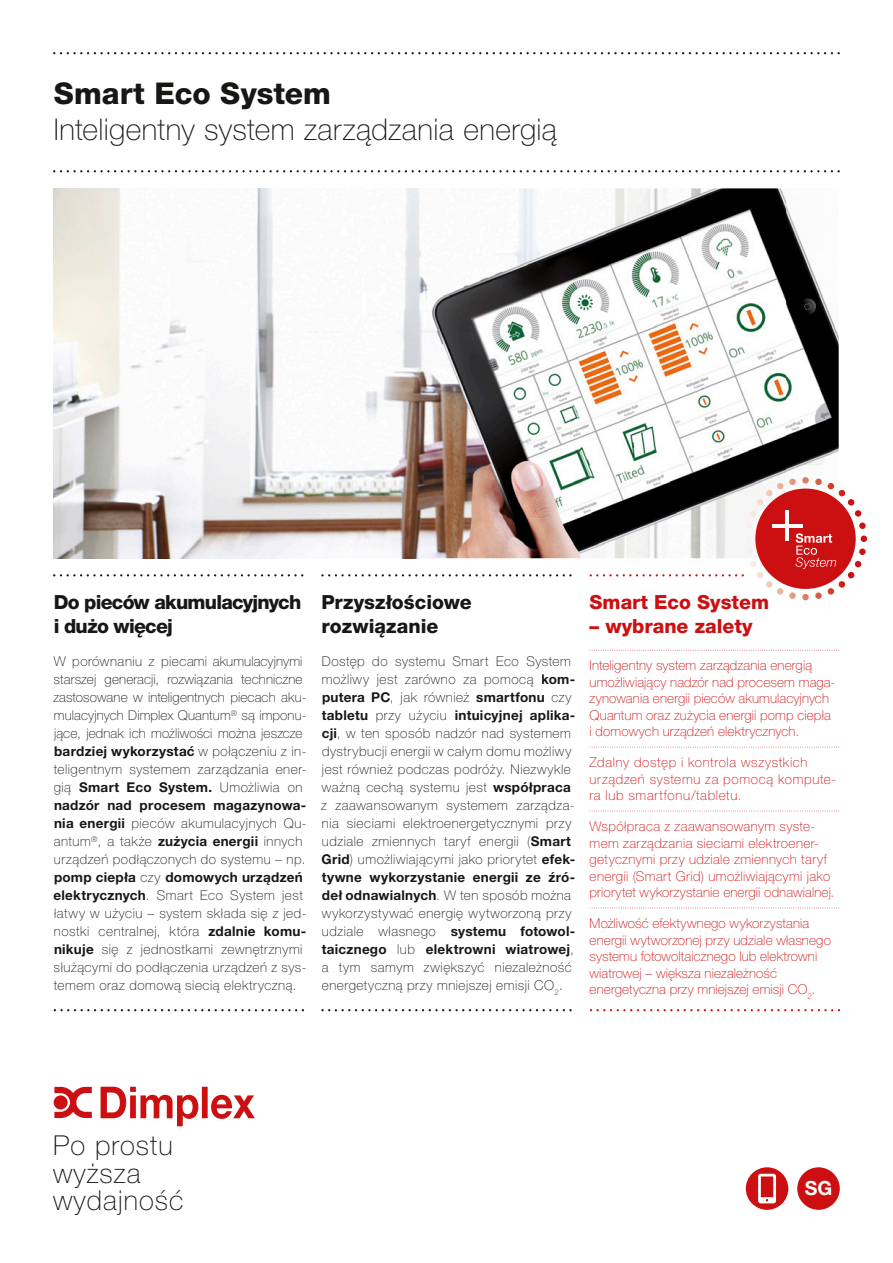
<style>
.page{position:relative;width:893px;height:1263px;background:#fff}
.page>*{position:absolute;margin:0;border:0;box-sizing:border-box;transform-origin:0 0}
.t1{font:100 30px "Helvetica Neue LT Pro";letter-spacing:.015em;color:#171715}
.t2{font:800 30px "Helvetica Neue LT Pro";color:#171715}
.t3{font:100 27.45px/27.3px "Helvetica Neue LT Pro";letter-spacing:.04em;color:#171715}
.t4{font:800 19.5px/23.4px "Helvetica Neue LT Pro";letter-spacing:-.035em;color:#171715}
.t5{font:800 19.5px "Helvetica Neue LT Pro";color:#cc1012}
.t6{font:800 19.5px/23.4px "Helvetica Neue LT Pro";color:#171715}
.t7{font:700 19.5px "Helvetica Neue LT Pro";color:#fff}
.t8{font:100 13.5px/18px "Helvetica Neue LT Pro";letter-spacing:.035em;color:#171715}
.t9{font:100 13.5px/16.5px "Helvetica Neue LT Pro";letter-spacing:.01em;color:#cc1012}
.t10{font:100 13.5px/16.5px "Helvetica Neue LT Pro";letter-spacing:.05em;color:#cc1012}
.s1{font-weight:700}
</style>
<div class="page">
<svg style="left:101px;top:1087px;width:154px;height:39px"></svg>
<svg style="left:54px;top:1087px;width:38px;height:31px"></svg>
<svg style="left:53px;top:52px;width:787px;height:2px"></svg>
<svg style="left:53px;top:170px;width:787px;height:2px"></svg>
<svg style="left:321px;top:574px;width:251px;height:2px"></svg>
<svg style="left:53px;top:574px;width:250px;height:2px"></svg>
<svg style="left:590px;top:650px;width:249px;height:1px"></svg>
<svg style="left:590px;top:747px;width:249px;height:1px"></svg>
<svg style="left:590px;top:811px;width:249px;height:1px"></svg>
<svg style="left:590px;top:907px;width:249px;height:1px"></svg>
<svg style="left:321px;top:1009px;width:251px;height:2px"></svg>
<svg style="left:54px;top:1009px;width:250px;height:2px"></svg>
<div style="left:797px;top:1167px;width:43px;height:43px;background:#cc1012;border-radius:50%"></div>
<div style="left:746px;top:1167px;width:42px;height:43px;background:#cc1012;border-radius:50%"></div>
<svg style="left:758px;top:1174px;width:18px;height:29px"></svg>
<svg style="left:590px;top:1009px;width:250px;height:2px"></svg>
<img style="left:53px;top:188px;width:786px;height:370px">
<img style="left:815px;top:479px;width:19px;height:10px">
<img style="left:745px;top:479px;width:51px;height:11px">
<svg style="left:802px;top:477px;width:7px;height:7px"></svg>
<svg style="left:590px;top:490px;width:277px;height:110px"></svg>
<h1 class="t2" style="left:54px;top:76px;width:279px">Smart Eco System</h1>
<h1 class="t1" style="left:54px;top:113px;width:505px">Inteligentny system zarządzania energią</h1>
<h3 class="t4" style="left:54px;top:591px;width:249px">Do pieców akumulacyjnych i dużo więcej</h3>
<p class="t8" style="left:53px;top:652px;width:255px">W porównaniu z piecami akumulacyjnymi starszej generacji, rozwiązania techniczne zastosowane w inteligentnych piecach aku&shy;mulacyjnych Dimplex Quantum<sup>®</sup> są imponu&shy;jące, jednak ich możliwości można jeszcze <span class="s1">bardziej wykorzystać</span> w połączeniu z in&shy;teligentnym systemem zarządzania ener&shy;gią <span class="s1">Smart Eco System.</span> Umożliwia on <span class="s1">nadzór nad procesem magazynowa&shy;nia energii</span> pieców akumulacyjnych Qu&shy;antum<sup>®</sup>, a także <span class="s1">zużycia energii</span> innych urządzeń podłączonych do systemu – np. <span class="s1">pomp ciepła</span> czy <span class="s1">domowych urządzeń elektrycznych</span>. Smart Eco System jest łatwy w użyciu – system składa się z jed&shy;nostki centralnej, która <span class="s1">zdalnie komu&shy;nikuje</span> się z jednostkami zewnętrznymi służącymi do podłączenia urządzeń z sys&shy;temem oraz domową siecią elektryczną.</p>
<h3 class="t6" style="left:321px;top:591px;width:152px">Przyszłościowe rozwiązanie</h3>
<p class="t8" style="left:321px;top:652px;width:256px">Dostęp do systemu Smart Eco System możliwy jest zarówno za pomocą <span class="s1">kom&shy;putera PC</span>, jak również <span class="s1">smartfonu</span> czy <span class="s1">tabletu</span> przy użyciu <span class="s1">intuicyjnej aplika&shy;cji</span>, w ten sposób nadzór nad systemem dystrybucji energii w całym domu możliwy jest również podczas podróży. Niezwykle ważną cechą systemu jest <span class="s1">współpraca </span>z zaawansowanym systemem zarządza&shy;nia sieciami elektroenergetycznymi przy udziale zmiennych taryf energii (<span class="s1">Smart Grid</span>) umożliwiającymi jako priorytet <span class="s1">efek&shy;tywne wykorzystanie energii ze źró&shy;deł odnawialnych</span>. W ten sposób można wykorzystywać energię wytworzoną przy udziale własnego <span class="s1">systemu fotowol&shy;taicznego</span> lub <span class="s1">elektrowni wiatrowej</span>, a tym samym zwiększyć niezależność energetyczną przy mniejszej emisji CO<sub>2</sub>.</p>
<h3 class="t5" style="left:590px;top:591px;width:181px">Smart Eco System</h3>
<h3 class="t5" style="left:590px;top:614px;width:164px">– wybrane zalety</h3>
<p class="t9" style="left:590px;top:657px;width:247px">Inteligentny system zarządzania energią umożliwiający nadzór nad procesem maga&shy;zynowania energii pieców akumulacyjnych Quantum oraz zużycia energii pomp ciepła i domowych urządzeń elektrycznych.</p>
<p class="t10" style="left:590px;top:754px;width:248px">Zdalny dostęp i kontrola wszystkich urządzeń systemu za pomocą kompute&shy;ra lub smartfonu/tabletu.</p>
<p class="t9" style="left:590px;top:818px;width:246px">Współpraca z zaawansowanym syste&shy;mem zarządzania sieciami elektroener&shy;getycznymi przy udziale zmiennych taryf energii (Smart Grid) umożliwiającymi jako priorytet wykorzystanie energii odnawialnej.</p>
<p class="t9" style="left:590px;top:915px;width:243px">Możliwość efektywnego wykorzystania energii wytworzonej przy udziale własnego systemu fotowoltaicznego lub elektrowni wiatrowej – większa niezależność energetyczna przy mniejszej emisji CO<sub>2</sub>.</p>
<h2 class="t3" style="left:53px;top:1132px;width:132px">Po prostu wyższa wydajność</h2>
<h3 class="t7" style="left:805px;top:1176px;width:29px">SG</h3>
</div>
